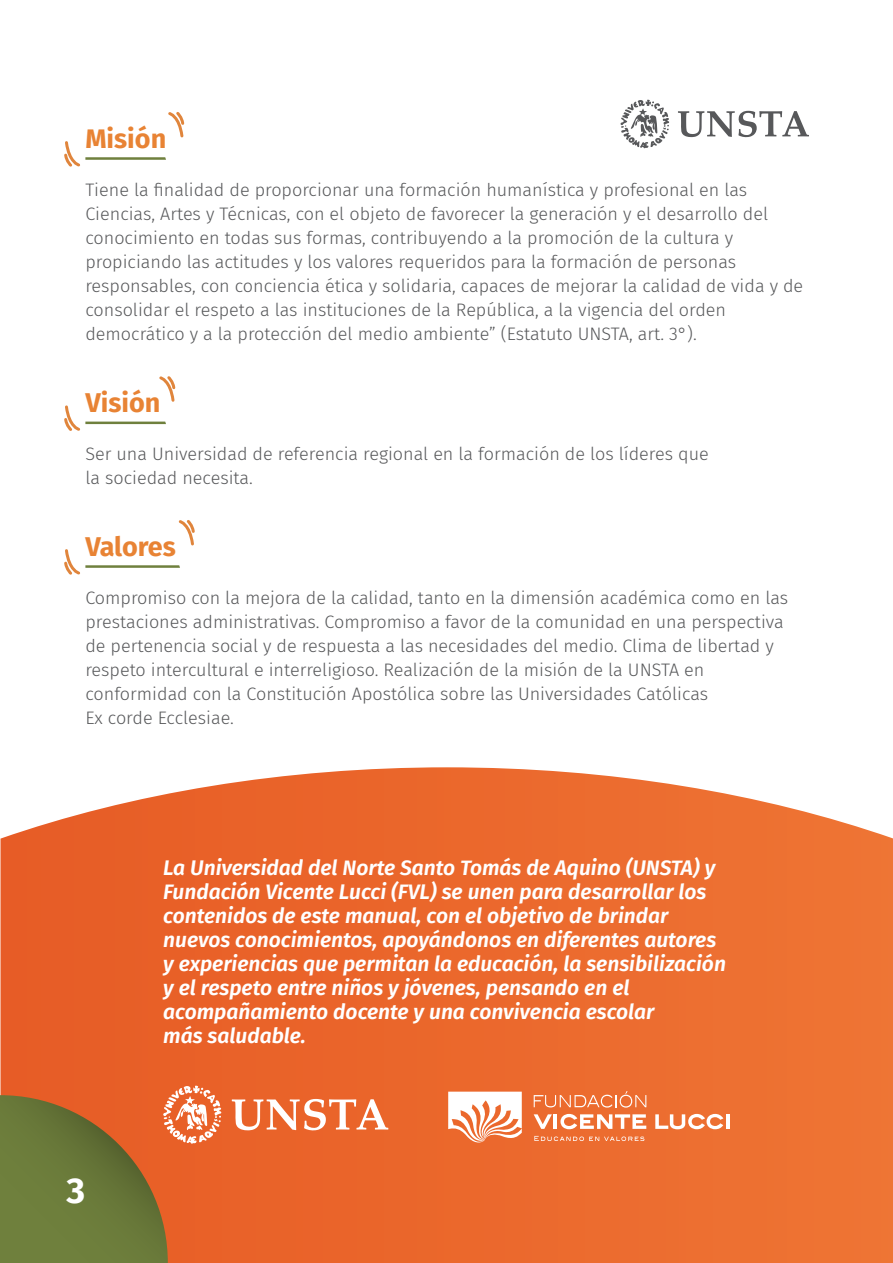
<style>
.page{position:relative;width:893px;height:1263px;background:#fff}
.page>*{position:absolute;margin:0;border:0;box-sizing:border-box;transform-origin:0 0}
.t1{font:700 36px "Fira Sans";color:#fff}
.t2{font:700 27px "Fira Sans";color:#e88334}
.t3{font:italic 600 21px/24px "Fira Sans";color:#fff}
.t4{font:300 18px/24px "Fira Sans";color:#57585a}
</style>
<div class="page">
<svg style="left:1px;top:767px;width:892px;height:496px;background:#eb7038"></svg>
<svg style="left:448px;top:1092px;width:74px;height:52px"></svg>
<svg style="left:534px;top:1091px;width:112px;height:16px;background:#ef8553"></svg>
<svg style="left:534px;top:1114px;width:18px;height:15px"></svg>
<hr style="left:554px;top:1114px;width:3px;height:15px;background:#fff">
<svg style="left:560px;top:1114px;width:86px;height:15px"></svg>
<svg style="left:655px;top:1114px;width:68px;height:15px"></svg>
<hr style="left:726px;top:1114px;width:4px;height:15px;background:#fff">
<svg style="left:534px;top:1136px;width:110px;height:5px"></svg>
<svg style="left:232px;top:1099px;width:156px;height:32px"></svg>
<svg style="left:0;top:1085px;width:221px;height:178px;background:#a17237"></svg>
<svg style="left:64px;top:112px;width:121px;height:55px"></svg>
<svg style="left:64px;top:376px;width:112px;height:55px"></svg>
<svg style="left:64px;top:520px;width:131px;height:55px"></svg>
<svg style="left:678px;top:111px;width:131px;height:27px"></svg>
<svg style="left:620px;top:100px;width:49px;height:48px"></svg>
<h2 class="t2" style="left:85px;top:116px;width:82px">Misión</h2>
<p class="t4" style="left:85px;top:178px;width:719px">Tiene la finalidad de proporcionar una formación humanística y profesional en las Ciencias, Artes y Técnicas, con el objeto de favorecer la generación y el desarrollo del conocimiento en todas sus formas, contribuyendo a la promoción de la cultura y propiciando las actitudes y los valores requeridos para la formación de personas responsables, con conciencia ética y solidaria, capaces de mejorar la calidad de vida y de consolidar el respeto a las instituciones de la República, a la vigencia del orden democrático y a la protección del medio ambiente” (Estatuto UNSTA, art. 3°).</p>
<h2 class="t2" style="left:85px;top:380px;width:77px">Visión</h2>
<p class="t4" style="left:85px;top:442px;width:625px">Ser una Universidad de referencia regional en la formación de los líderes que la sociedad necesita.</p>
<h2 class="t2" style="left:85px;top:524px;width:92px">Valores</h2>
<p class="t4" style="left:85px;top:586px;width:704px">Compromiso con la mejora de la calidad, tanto en la dimensión académica como en las prestaciones administrativas. Compromiso a favor de la comunidad en una perspectiva de pertenencia social y de respuesta a las necesidades del medio. Clima de libertad y respeto intercultural e interreligioso. Realización de la misión de la UNSTA en conformidad con la Constitución Apostólica sobre las Universidades Católicas<br>Ex corde Ecclesiae.</p>
<h1 class="t1" style="left:66px;top:1160px;width:20px">3</h1>
<p class="t3" style="left:163px;top:854px;width:564px">La Universidad del Norte Santo Tomás de Aquino (UNSTA) y Fundación Vicente Lucci (FVL) se unen para desarrollar los contenidos de este manual, con el objetivo de brindar nuevos conocimientos, apoyándonos en diferentes autores y experiencias que permitan la educación, la sensibilización y el respeto entre niños y jóvenes, pensando en el acompañamiento docente y una convivencia escolar<br>más saludable.</p>
</div>
